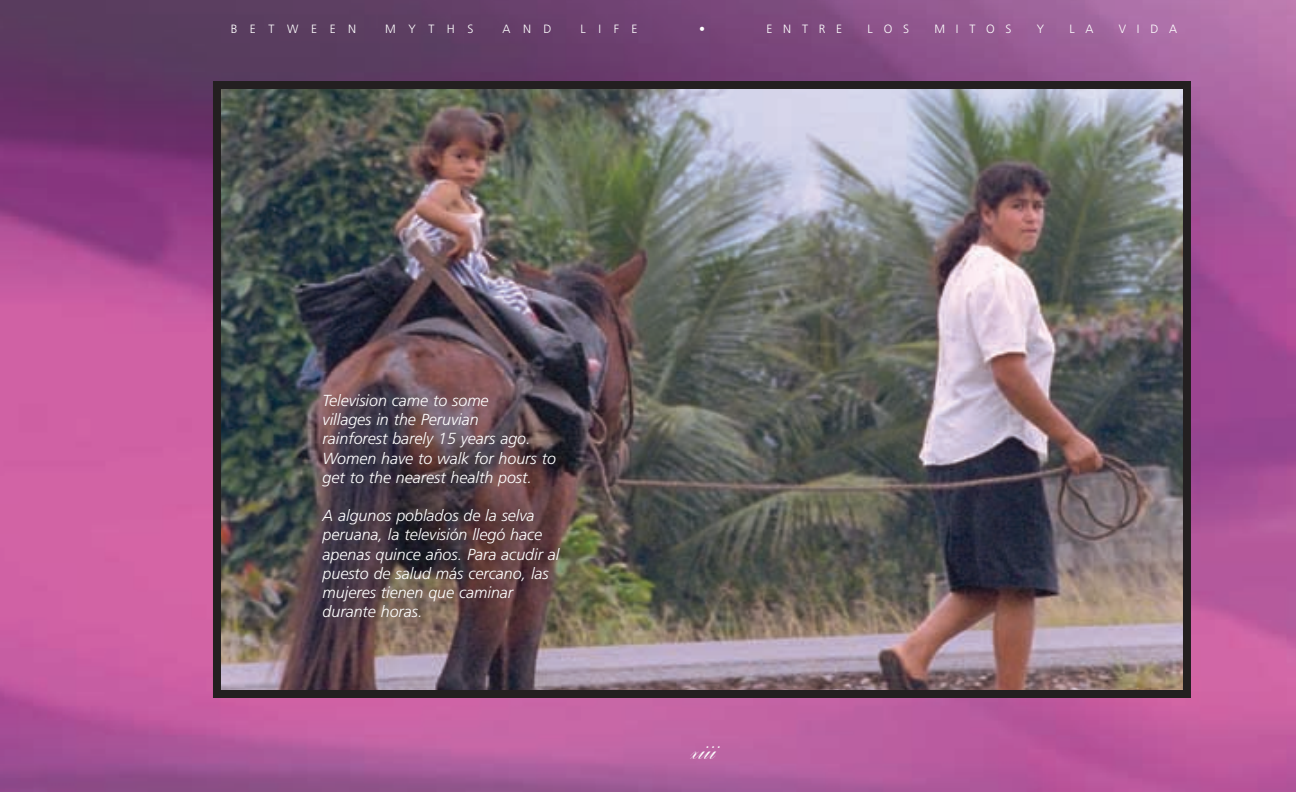
<style>
.page{position:relative;width:1296px;height:792px;background:#fff}
.page>*{position:absolute;margin:0;border:0;box-sizing:border-box;transform-origin:0 0}
.t1{font:28px "Bank Scr D";color:#fff}
.t2{font:italic 300 16px/19.2px "Frutiger";color:#fff}
.t3{font:300 12px "Frutiger";letter-spacing:1.05em;color:#fff}
</style>
<div class="page">
<img style="left:0;top:0;width:1296px;height:792px">
<img style="left:222px;top:90px;width:960px;height:599px">
<div style="left:213px;top:81px;width:978px;height:617px;border:8px solid #231f20"></div>
<p class="t3" style="left:231px;top:24px;width:127px">BETWEEN</p>
<p class="t3" style="left:385px;top:24px;width:90px">MYTHS</p>
<p class="t3" style="left:502px;top:24px;width:51px">AND</p>
<p class="t3" style="left:580px;top:24px;width:59px">LIFE</p>
<p class="t3" style="left:699px;top:24px;width:7px">•</p>
<p class="t3" style="left:766px;top:24px;width:77px">ENTRE</p>
<p class="t3" style="left:868px;top:24px;width:43px">LOS</p>
<p class="t3" style="left:934px;top:24px;width:79px">MITOS</p>
<p class="t3" style="left:1037px;top:24px;width:9px">Y</p>
<p class="t3" style="left:1069px;top:24px;width:26px">L A</p>
<p class="t3" style="left:1119px;top:24px;width:60px">VIDA</p>
<p class="t2" style="left:323px;top:392px;width:235px">Television came to some<br>villages in the Peruvian<br>rainforest barely 15 years ago.<br>Women have to walk for hours to get to the nearest health post.</p>
<p class="t2" style="left:323px;top:507px;width:238px">A algunos poblados de la selva peruana, la televisión llegó hace apenas quince años. Para acudir al puesto de salud más cercano, las mujeres tienen que caminar durante horas.</p>
<h1 class="t1" style="left:690px;top:733px;width:27px">xiii</h1>
</div>
